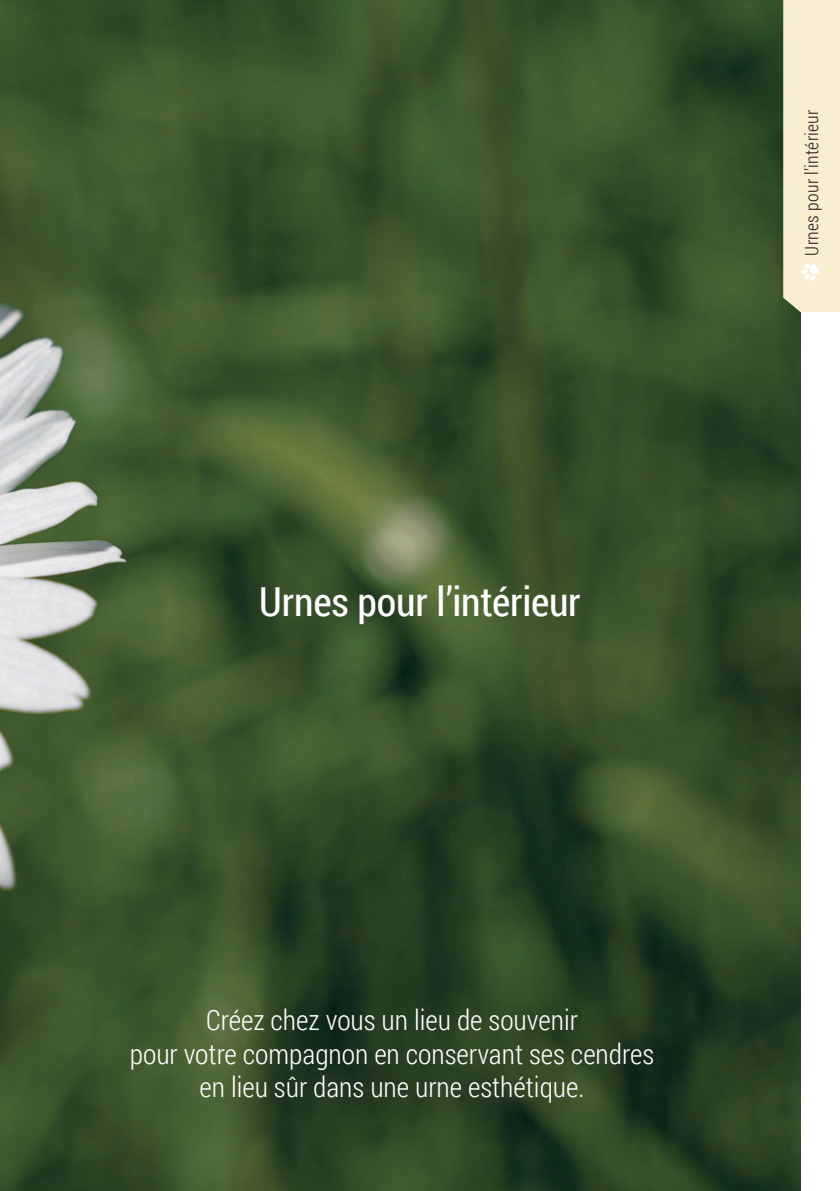
<style>
.page{position:relative;width:840px;height:1191px;background:#fff}
.page>*{position:absolute;margin:0;border:0;box-sizing:border-box;transform-origin:0 0}
.t1{font:40px "Roboto Condensed";letter-spacing:-.005em;color:#fff}
.t2{font:300 28px/33.6px "Roboto Condensed";color:#fff;text-align:center}
.t3{font:300 18px "Roboto Condensed";letter-spacing:.015em;color:#231f20}
</style>
<div class="page">
<img style="left:0;top:0;width:799px;height:1191px">
<div style="left:782px;top:0;width:57px;height:312px;background:#f9edd2"></div>
<div style="left:96px;top:993px;width:591px;height:159px;background:#231f20;opacity:.5"></div>
<h1 class="t1" style="left:259px;top:574px;width:323px">Urnes pour l’intérieur</h1>
<p class="t3" style="left:798px;top:255px;width:147px;rotate:-90deg">Urnes pour l’intérieur</p>
<p class="t2" style="left:130px;top:1002px;width:525px">Créez chez vous un lieu de souvenir<br>pour votre compagnon en conservant ses cendres en lieu sûr dans une urne esthétique.</p>
</div>
